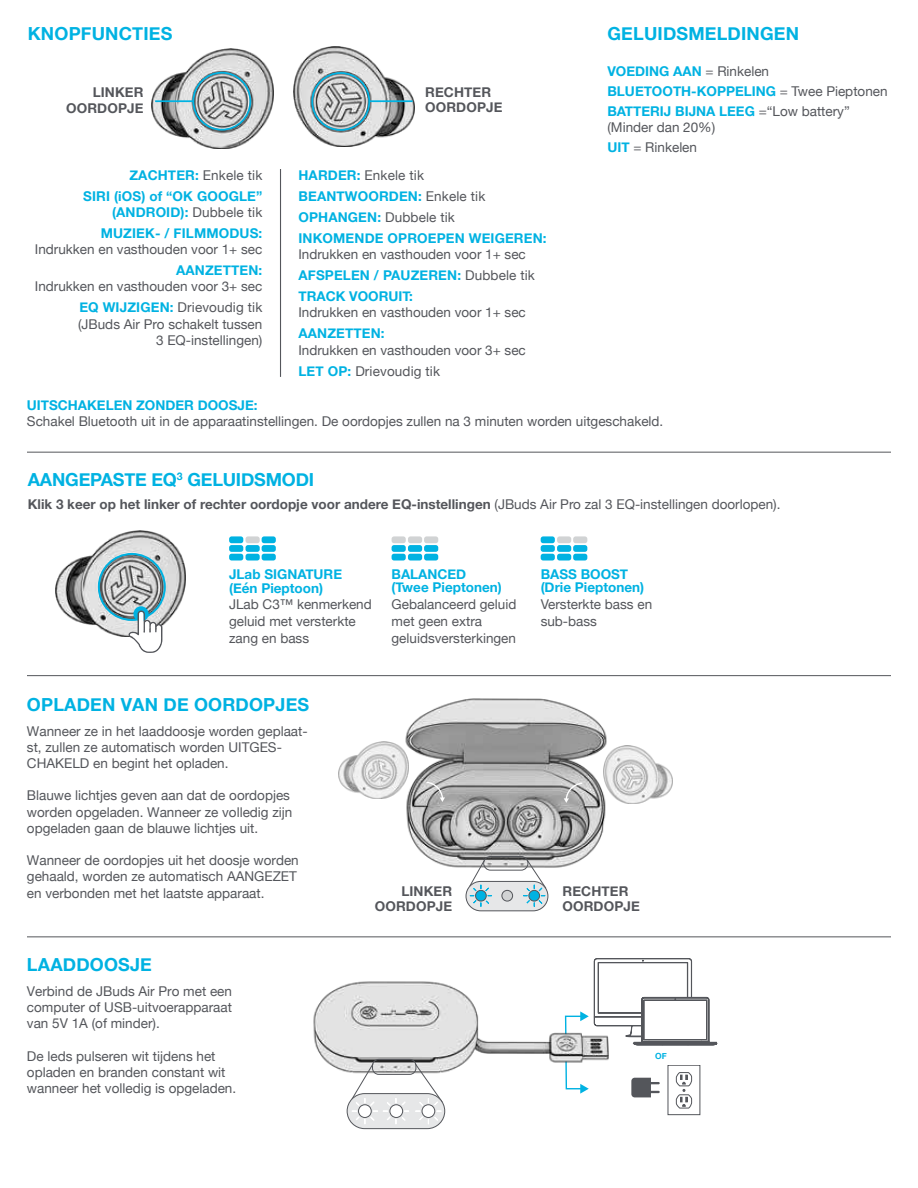
<style>
.page{position:relative;width:918px;height:1188px;background:#fff}
.page>*{position:absolute;margin:0;border:0;box-sizing:border-box;transform-origin:0 0}
.t1{font:700 18px "Helvetica Neue";letter-spacing:.01em;color:#00b2e2}
.t2{font:700 18px "Helvetica Neue";letter-spacing:-.01em;color:#00b2e2}
.t3{font:13.5px/16.2px "Helvetica Neue";color:#54565b}
.t4{font:700 13.5px/21px "Helvetica Neue";color:#00b2e2}
.t5{font:700 13.5px/15.5px "Helvetica Neue";letter-spacing:.01em;color:#54565b;text-align:right}
.t6{font:700 8.4px "Helvetica Neue";color:#00b2e2}
.s1{font-weight:400;color:#54565b}
.s2{font-weight:700;color:#00b2e2}
.s3{font-weight:400}
</style>
<div class="page">
<img style="left:152px;top:49px;width:122px;height:99px">
<img style="left:56px;top:530px;width:130px;height:106px">
<img style="left:294px;top:46px;width:121px;height:100px">
<div style="left:98px;top:553px;width:68px;height:68px;border:2px solid #00b2e2;border-radius:50%"></div>
<svg style="left:133px;top:606px;width:16px;height:15px"></svg>
<svg style="left:128px;top:610px;width:34px;height:43px"></svg>
<hr style="left:27px;top:452px;width:864px;height:1px;background:#54565b">
<hr style="left:27px;top:937px;width:864px;height:1px;background:#54565b">
<hr style="left:27px;top:675px;width:864px;height:1px;background:#54565b">
<div style="left:192px;top:72px;width:59px;height:59px;border:2px solid #00b2e2;border-radius:50%"></div>
<div style="left:311px;top:72px;width:59px;height:59px;border:2px solid #00b2e2;border-radius:50%"></div>
<hr style="left:155px;top:100px;width:38px;height:2px;background:#00b2e2">
<hr style="left:369px;top:100px;width:44px;height:2px;background:#00b2e2">
<hr style="left:280px;top:169px;width:1px;height:208px;background:#54565b">
<div style="left:668px;top:1065px;width:32px;height:50px;border:1px solid #54565b"></div>
<svg style="left:565px;top:958px;width:153px;height:151px"></svg>
<img style="left:313px;top:979px;width:306px;height:100px">
<div style="left:372px;top:1059px;width:44px;height:16px;border:1px solid #54565b;border-radius:6px"></div>
<svg style="left:346px;top:1062px;width:100px;height:68px"></svg>
<img style="left:622px;top:746px;width:51px;height:58px">
<img style="left:338px;top:742px;width:61px;height:57px">
<img style="left:399px;top:698px;width:223px;height:170px">
<div style="left:483px;top:856px;width:45px;height:15px;border:1px solid #54565b;border-radius:7px"></div>
<svg style="left:465px;top:859px;width:84px;height:53px"></svg>
<svg style="left:564px;top:782px;width:19px;height:21px"></svg>
<svg style="left:425px;top:781px;width:20px;height:21px"></svg>
<div style="left:229px;top:554px;width:14px;height:7px;background:#00b2e2;border-radius:3px"></div>
<div style="left:229px;top:545px;width:14px;height:7px;background:#00b2e2;border-radius:3px"></div>
<div style="left:229px;top:536px;width:14px;height:7px;background:#00b2e2;border-radius:3px"></div>
<div style="left:246px;top:554px;width:14px;height:7px;background:#00b2e2;border-radius:3px"></div>
<div style="left:246px;top:545px;width:14px;height:7px;background:#00b2e2;border-radius:3px"></div>
<div style="left:246px;top:536px;width:14px;height:7px;background:#d1d3d4;border-radius:3px"></div>
<div style="left:262px;top:554px;width:14px;height:7px;background:#00b2e2;border-radius:3px"></div>
<div style="left:262px;top:545px;width:14px;height:7px;background:#00b2e2;border-radius:3px"></div>
<div style="left:262px;top:536px;width:14px;height:7px;background:#00b2e2;border-radius:3px"></div>
<div style="left:392px;top:554px;width:14px;height:7px;background:#00b2e2;border-radius:3px"></div>
<div style="left:392px;top:545px;width:14px;height:7px;background:#00b2e2;border-radius:3px"></div>
<div style="left:392px;top:536px;width:14px;height:7px;background:#d1d3d4;border-radius:3px"></div>
<div style="left:408px;top:554px;width:14px;height:7px;background:#00b2e2;border-radius:3px"></div>
<div style="left:408px;top:545px;width:14px;height:7px;background:#00b2e2;border-radius:3px"></div>
<div style="left:408px;top:536px;width:14px;height:7px;background:#d1d3d4;border-radius:3px"></div>
<div style="left:424px;top:554px;width:14px;height:7px;background:#00b2e2;border-radius:3px"></div>
<div style="left:424px;top:545px;width:14px;height:7px;background:#00b2e2;border-radius:3px"></div>
<div style="left:424px;top:536px;width:14px;height:7px;background:#d1d3d4;border-radius:3px"></div>
<div style="left:541px;top:554px;width:14px;height:7px;background:#00b2e2;border-radius:3px"></div>
<div style="left:541px;top:545px;width:14px;height:7px;background:#00b2e2;border-radius:3px"></div>
<div style="left:541px;top:536px;width:14px;height:7px;background:#00b2e2;border-radius:3px"></div>
<div style="left:557px;top:554px;width:14px;height:7px;background:#00b2e2;border-radius:3px"></div>
<div style="left:557px;top:545px;width:14px;height:7px;background:#00b2e2;border-radius:3px"></div>
<div style="left:557px;top:536px;width:14px;height:7px;background:#d1d3d4;border-radius:3px"></div>
<div style="left:573px;top:554px;width:14px;height:7px;background:#00b2e2;border-radius:3px"></div>
<div style="left:573px;top:545px;width:14px;height:7px;background:#00b2e2;border-radius:3px"></div>
<div style="left:573px;top:536px;width:14px;height:7px;background:#d1d3d4;border-radius:3px"></div>
<h1 class="t1" style="left:28px;top:26px;width:146px">KNOPFUNCTIES</h1>
<p class="t5" style="left:66px;top:86px;width:79px">LINKER<br>OORDOPJE</p>
<p class="t5" style="left:425px;top:85px;width:79px;text-align:left">RECHTER<br>OORDOPJE</p>
<p class="t4" style="left:83px;top:165px;width:181px;text-align:right">ZACHTER: <span class="s1">Enkele tik<br></span>SIRI (iOS) of “OK GOOGLE”</p>
<p class="t4" style="left:101px;top:203px;width:163px;text-align:right">(ANDROID): <span class="s1">Dubbele tik<br></span>MUZIEK- / FILMMODUS:</p>
<p class="t3" style="left:35px;top:242px;width:229px">Indrukken en vasthouden voor 1+ sec</p>
<p class="t4" style="left:176px;top:261px;width:88px">AANZETTEN:</p>
<p class="t3" style="left:35px;top:277px;width:229px;line-height:21px;text-align:right">Indrukken en vasthouden voor 3+ sec<br><span class="s2">EQ WIJZIGEN:</span> Drievoudig tik</p>
<p class="t3" style="left:78px;top:317px;width:186px;text-align:right">(JBuds Air Pro schakelt tussen<br>3 EQ-instellingen)</p>
<p class="t4" style="left:298px;top:166px;width:250px">HARDER: <span class="s1">Enkele tik<br></span>BEANTWOORDEN: <span class="s1">Enkele tik<br></span>OPHANGEN: <span class="s1">Dubbele tik<br></span>INKOMENDE OPROEPEN WEIGEREN:</p>
<p class="t3" style="left:298px;top:245px;width:238px;line-height:21px">Indrukken en vasthouden voor 1+ sec<br><span class="s2">AFSPELEN / PAUZEREN:</span> Dubbele tik<br><span class="s2">TRACK VOORUIT:</span></p>
<p class="t3" style="left:298px;top:305px;width:229px">Indrukken en vasthouden voor 1+ sec</p>
<p class="t4" style="left:298px;top:324px;width:88px">AANZETTEN:</p>
<p class="t3" style="left:298px;top:340px;width:229px;line-height:21px">Indrukken en vasthouden voor 3+ sec<br><span class="s2">LET OP:</span> Drievoudig tik</p>
<h1 class="t1" style="left:607px;top:26px;width:193px">GELUIDSMELDINGEN</h1>
<p class="t4" style="left:607px;top:62px;width:282px;line-height:20px">VOEDING AAN <span class="s1">= Rinkelen<br></span>BLUETOOTH-KOPPELING <span class="s1">= Twee Pieptonen<br></span>BATTERIJ BIJNA LEEG <span class="s1">=“Low battery”</span></p>
<p class="t3" style="left:607px;top:119px;width:109px;line-height:20px">(Minder dan 20%)<br><span class="s2">UIT</span> = Rinkelen</p>
<p class="t4" style="left:27px;top:396px;width:232px">UITSCHAKELEN ZONDER DOOSJE:</p>
<p class="t3" style="left:27px;top:415px;width:638px">Schakel Bluetooth uit in de apparaatinstellingen. De oordopjes zullen na 3 minuten worden uitgeschakeld.</p>
<h1 class="t2" style="left:28px;top:472px;width:288px">AANGEPASTE EQ<sup>3</sup> GELUIDSMODI</h1>
<p class="t5" style="left:28px;top:498px;width:754px">Klik 3 keer op het linker of rechter oordopje voor andere EQ-instellingen <span class="s3">(JBuds Air Pro zal 3 EQ-instellingen doorlopen).</span></p>
<p class="t4" style="left:229px;top:568px;width:115px;line-height:14px">JLab SIGNATURE (Eén Pieptoon)</p>
<p class="t3" style="left:229px;top:597px;width:144px;line-height:16.6px">JLab C3™ kenmerkend geluid met versterkte zang en bass</p>
<h1 class="t1" style="left:27px;top:697px;width:284px">OPLADEN VAN DE OORDOPJES</h1>
<p class="t4" style="left:392px;top:568px;width:112px;line-height:14px">BALANCED (Twee Pieptonen)</p>
<p class="t3" style="left:392px;top:597px;width:126px;line-height:16.6px">Gebalanceerd geluid met geen extra geluidsversterkingen</p>
<p class="t3" style="left:27px;top:724px;width:282px">Wanneer ze in het laaddoosje worden geplaat&shy;st, zullen ze automatisch worden UITGES-<br>CHAKELD en begint het opladen.</p>
<p class="t3" style="left:27px;top:788px;width:267px">Blauwe lichtjes geven aan dat de oordopjes worden opgeladen. Wanneer ze volledig zijn opgeladen gaan de blauwe lichtjes uit.</p>
<p class="t3" style="left:27px;top:853px;width:273px">Wanneer de oordopjes uit het doosje worden gehaald, worden ze automatisch AANGEZET en verbonden met het laatste apparaat.</p>
<h1 class="t1" style="left:27px;top:957px;width:126px">LAADDOOSJE</h1>
<p class="t5" style="left:375px;top:884px;width:79px;line-height:15px">LINKER<br>OORDOPJE</p>
<p class="t4" style="left:541px;top:568px;width:105px;line-height:14px">BASS BOOST (Drie Pieptonen)</p>
<p class="t3" style="left:541px;top:597px;width:113px;line-height:16.6px">Versterkte bass en sub-bass</p>
<p class="t5" style="left:563px;top:884px;width:79px;line-height:15px;text-align:left">RECHTER<br>OORDOPJE</p>
<p class="t3" style="left:27px;top:984px;width:207px;text-align:justify">Verbind de JBuds Air Pro met een computer of USB-uitvoerapparaat van 5V 1A (of minder).</p>
<p class="t3" style="left:27px;top:1049px;width:211px">De leds pulseren wit tijdens het opladen en branden constant wit wanneer het volledig is opgeladen.</p>
<p class="t6" style="left:655px;top:1052px;width:13px">OF</p>
</div>
